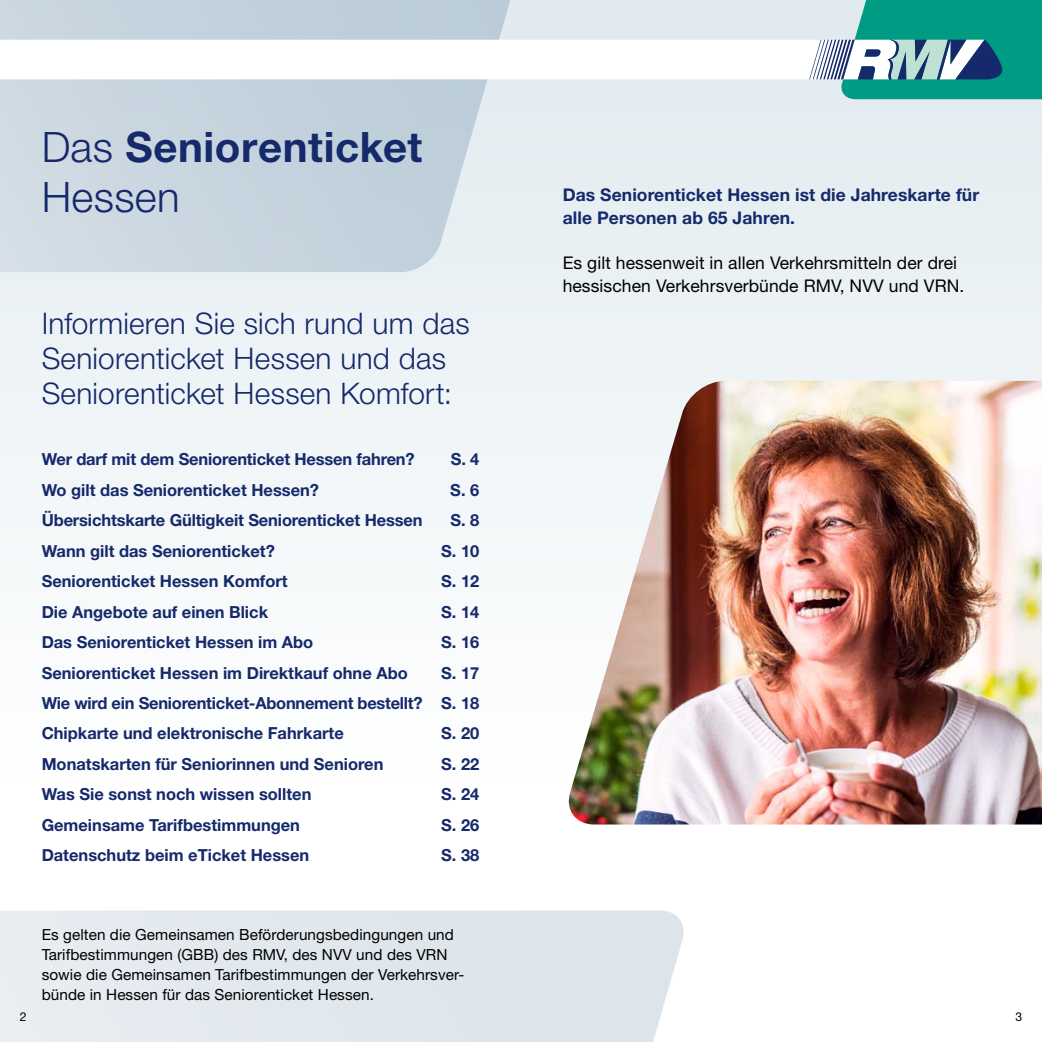
<style>
.page{position:relative;width:1042px;height:1042px;background:#fff}
.page>*{position:absolute;margin:0;border:0;box-sizing:border-box;transform-origin:0 0}
.Headline_1__keine_Be{font:700 42px/50.4px "Helvetica Neue LT Std";letter-spacing:.01em;color:#15296b}
.Headline_2__keine_Be{font:300 29.75px/35px "Helvetica Neue LT Std";letter-spacing:.005em;color:#15296b}
.Fließtext{font:17.5px/22.8px "Helvetica Neue LT Std";letter-spacing:.005em;color:#000}
.Fließtext-2{font:700 17.5px/22.8px "Helvetica Neue LT Std";letter-spacing:.005em;color:#15296b}
.IVZ{font:700 16.62px "Helvetica Neue LT Std";color:#15296b}
.Kleingedrucktes_Flie{font:15.4px/20.1px "Helvetica Neue LT Std";letter-spacing:.005em;color:#000}
.t1{font:12.25px "Helvetica Neue LT Std";color:#000}
.s1{font-weight:300}
</style>
<div class="page">
<div style="left:0;top:0;width:1042px;height:776px;background:linear-gradient(to right,#f7fafb,#e7eef2)"></div>
<svg style="left:0;top:99px;width:548px;height:173px;background:#ccd9e2"></svg>
<div style="left:0;top:910px;width:683px;height:132px;background:#e1e8ed"></div>
<svg style="left:0;top:0;width:1042px;height:99px"></svg>
<img style="left:565px;top:381px;width:477px;height:443px">
<h1 class="Headline_1__keine_Be" style="left:42px;top:121px;width:382px"><span class="s1">Das</span> Seniorenticket<br><span class="s1">Hessen</span></h1>
<h2 class="Headline_2__keine_Be" style="left:42px;top:305px;width:429px">Informieren Sie sich rund um das<br>Seniorenticket Hessen und das<br>Seniorenticket Hessen Komfort:</h2>
<p class="IVZ" style="left:42px;top:449px;width:374px">Wer darf mit dem Seniorenticket Hessen fahren?</p>
<p class="IVZ" style="left:451px;top:449px;width:30px">S. 4</p>
<p class="IVZ" style="left:42px;top:479px;width:279px">Wo gilt das Seniorenticket Hessen?</p>
<p class="IVZ" style="left:450px;top:479px;width:30px">S. 6</p>
<p class="IVZ" style="left:42px;top:510px;width:382px">Übersichtskarte Gültigkeit Seniorenticket Hessen</p>
<p class="IVZ" style="left:450px;top:510px;width:30px">S. 8</p>
<p class="IVZ" style="left:42px;top:540px;width:235px">Wann gilt das Seniorenticket?</p>
<p class="IVZ" style="left:441px;top:540px;width:40px">S. 10</p>
<p class="IVZ" style="left:42px;top:571px;width:247px">Seniorenticket Hessen Komfort</p>
<p class="IVZ" style="left:441px;top:571px;width:40px">S. 12</p>
<p class="IVZ" style="left:42px;top:601px;width:228px">Die Angebote auf einen Blick</p>
<p class="IVZ" style="left:441px;top:601px;width:40px">S. 14</p>
<p class="IVZ" style="left:42px;top:632px;width:273px">Das Seniorenticket Hessen im Abo</p>
<p class="IVZ" style="left:441px;top:632px;width:40px">S. 16</p>
<p class="IVZ" style="left:42px;top:662px;width:368px">Seniorenticket Hessen im Direktkauf ohne Abo</p>
<p class="IVZ" style="left:441px;top:662px;width:40px">S. 17</p>
<p class="IVZ" style="left:42px;top:693px;width:439px">Wie wird ein Seniorenticket-Abonnement bestellt? S. 18</p>
<p class="IVZ" style="left:42px;top:723px;width:304px">Chipkarte und elektronische Fahrkarte</p>
<p class="IVZ" style="left:441px;top:723px;width:40px">S. 20</p>
<p class="IVZ" style="left:42px;top:754px;width:343px">Monatskarten für Seniorinnen und Senioren</p>
<p class="IVZ" style="left:441px;top:754px;width:40px">S. 22</p>
<p class="IVZ" style="left:42px;top:784px;width:271px">Was Sie sonst noch wissen sollten</p>
<p class="IVZ" style="left:441px;top:784px;width:40px">S. 24</p>
<p class="IVZ" style="left:42px;top:814px;width:260px">Gemeinsame Tarifbestimmungen</p>
<p class="IVZ" style="left:441px;top:814px;width:40px">S. 26</p>
<p class="IVZ" style="left:42px;top:845px;width:269px">Datenschutz beim eTicket Hessen</p>
<p class="IVZ" style="left:441px;top:845px;width:40px">S. 38</p>
<p class="Kleingedrucktes_Flie" style="left:42px;top:924px;width:424px">Es gelten die Gemeinsamen Beförderungsbedingungen und Tarifbestimmungen (GBB) des RMV, des NVV und des VRN sowie die Gemeinsamen Tarifbestimmungen der Verkehrsver&shy;bünde in Hessen für das Seniorenticket Hessen.</p>
<p class="Fließtext-2" style="left:563px;top:183px;width:418px">Das Seniorenticket Hessen ist die Jahreskarte für alle Personen ab 65 Jahren.</p>
<p class="Fließtext" style="left:563px;top:251px;width:403px">Es gilt hessenweit in allen Verkehrsmitteln der drei hessischen Verkehrsverbünde RMV, NVV und VRN.</p>
<p class="t1" style="left:20px;top:1009px;width:8px">2</p>
<p class="t1" style="left:1015px;top:1009px;width:8px">3</p>
</div>
